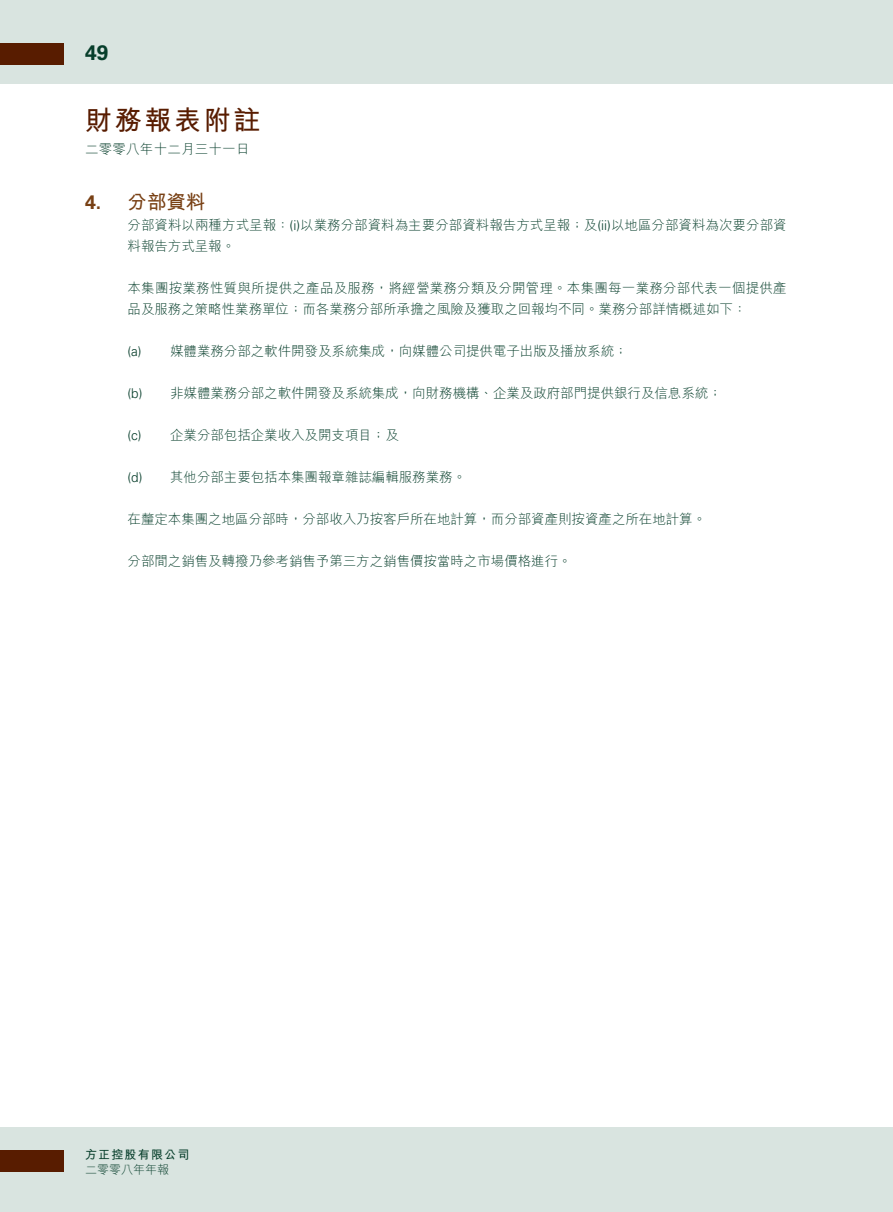
<style>
.page{position:relative;width:893px;height:1212px;background:#d9e4e0}
.page>*{position:absolute;margin:0;border:0;box-sizing:border-box;transform-origin:0 0}
.t1{font:700 27px "M Hei HK";letter-spacing:.1em;color:#581c00}
.t2{font:700 21px "Univers LT Std";color:#073e2b}
.t3{font:700 19.5px "M Hei HK";color:#784014}
.t4{font:300 13.5px/21px "M Hei HK";letter-spacing:-.005em;color:#073e2b}
.t5{font:300 13.5px/21px "M Hei HK";letter-spacing:.02em;color:#073e2b}
.t6{font:300 13.5px "M Hei HK";letter-spacing:.015em;color:#073e2b}
.t7{font:700 12px/15px "M Hei HK";letter-spacing:.1em;color:#073e2b}
.s1{font-family:"Univers LT Std"}
.s2{font-weight:300}
</style>
<div class="page">
<div style="left:0;top:85px;width:893px;height:1042px;background:#fff"></div>
<div style="left:0;top:44px;width:64px;height:21px;background:#581c00"></div>
<div style="left:0;top:1150px;width:64px;height:21px;background:#581c00"></div>
<p class="t2" style="left:85px;top:40px;width:25px">49</p>
<p class="t1" style="left:85px;top:101px;width:177px">財務報表附註</p>
<p class="t6" style="left:85px;top:140px;width:166px">二零零八年十二月三十一日</p>
<p class="t3" style="left:85px;top:187px;width:122px"><span class="s1">4.</span> 分部資料</p>
<p class="t4" style="left:128px;top:214px;width:661px">分部資料以兩種方式呈報：<span class="s1">(i)</span>以業務分部資料為主要分部資料報告方式呈報；及<span class="s1">(ii)</span>以地區分部資料為次要分部資料報告方式呈報。</p>
<p class="t5" style="left:128px;top:277px;width:661px">本集團按業務性質與所提供之產品及服務，將經營業務分類及分開管理。本集團每一業務分部代表一個提供產品及服務之策略性業務單位；而各業務分部所承擔之風險及獲取之回報均不同。業務分部詳情概述如下：</p>
<p class="t4" style="left:128px;top:340px;width:502px"><span class="s1">(a)</span> 媒體業務分部之軟件開發及系統集成，向媒體公司提供電子出版及播放系統；</p>
<p class="t4" style="left:128px;top:382px;width:596px"><span class="s1">(b)</span> 非媒體業務分部之軟件開發及系統集成，向財務機構、企業及政府部門提供銀行及信息系統；</p>
<p class="t4" style="left:128px;top:424px;width:273px"><span class="s1">(c)</span> 企業分部包括企業收入及開支項目；及</p>
<p class="t4" style="left:128px;top:466px;width:340px"><span class="s1">(d)</span> 其他分部主要包括本集團報章雜誌編輯服務業務。</p>
<p class="t4" style="left:128px;top:508px;width:580px">在釐定本集團之地區分部時，分部收入乃按客戶所在地計算，而分部資產則按資產之所在地計算。</p>
<p class="t4" style="left:128px;top:550px;width:446px">分部間之銷售及轉撥乃參考銷售予第三方之銷售價按當時之市場價格進行。</p>
<p class="t7" style="left:85px;top:1146px;width:106px">方正控股有限公司<span class="s2">二零零八年年報</span></p>
</div>
